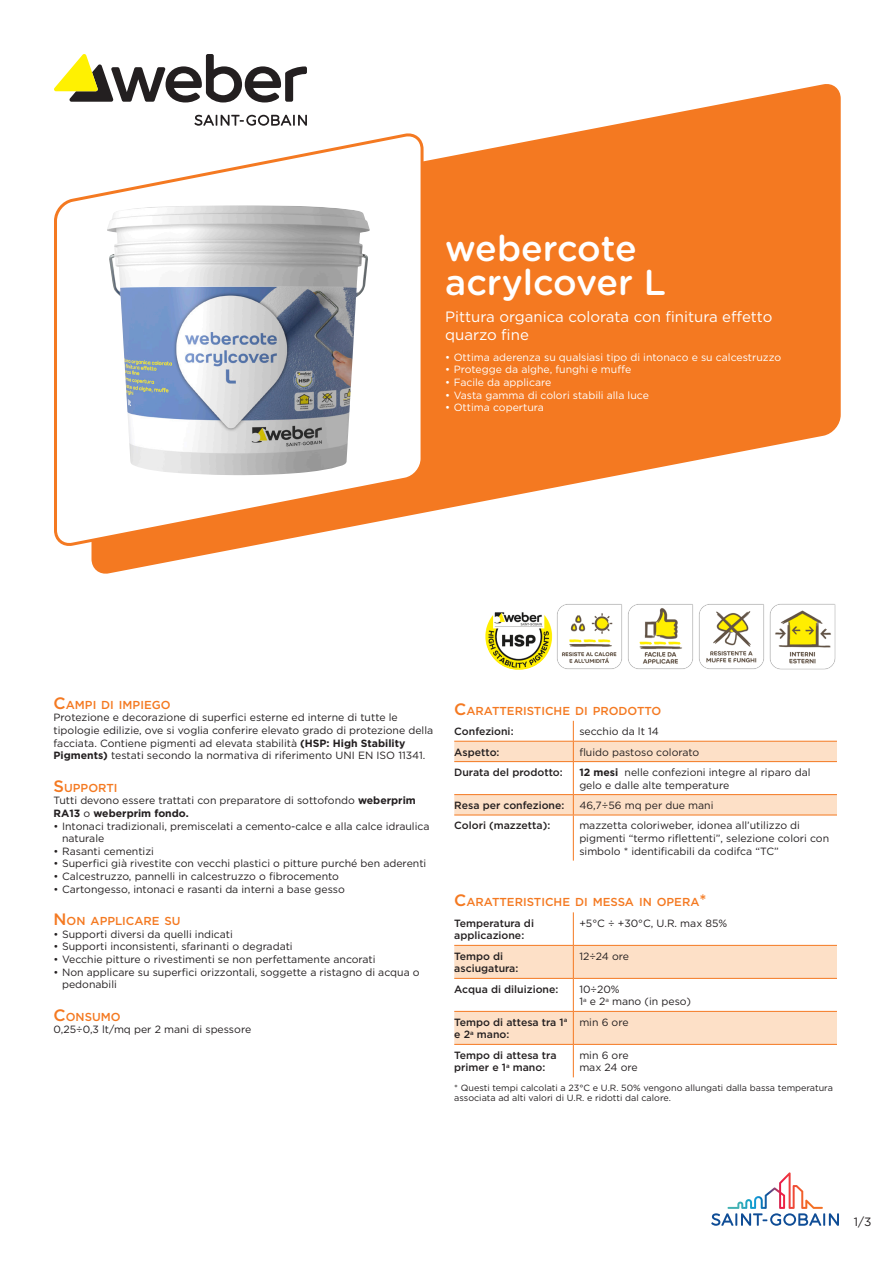
<style>
.page{position:relative;width:893px;height:1263px;background:#fff}
.page>*{position:absolute;margin:0;border:0;box-sizing:border-box;transform-origin:0 0}
.product_name{font:500 36px/34.5px "Gotham Rounded";color:#fff}
.Product_description{font:15px/18px "Gotham";color:#fff}
.t1{font:12px "Gotham";color:#231f20}
.header_1{font:500 11.55px "Gotham";color:#f47921}
.LongName{font:500 11.55px "Gotham";color:#f47921}
.Value{font:10.5px/12.6px "Gotham";color:#231f20}
.column_2{font:10.5px/12.6px "Gotham";color:#231f20}
.column_1{font:500 10.5px/12.6px "Gotham";color:#231f20}
.t2{font:10.5px "Gotham";color:#fff}
.Attribute_foonote{font:9px/10.8px "Gotham";color:#231f20}
.s1{font-size:16.5px}
.s2{font-weight:700}
</style>
<div class="page">
<svg style="left:92px;top:84px;width:749px;height:490px;fill:#f47921"></svg>
<svg style="left:194px;top:115px;width:113px;height:11px"></svg>
<svg style="left:54px;top:54px;width:253px;height:48px"></svg>
<svg style="left:711px;top:1172px;width:128px;height:54px"></svg>
<svg style="left:54px;top:133px;width:371px;height:413px"></svg>
<img style="left:107px;top:205px;width:263px;height:270px">
<img style="left:485px;top:612px;width:68px;height:58px">
<img style="left:557px;top:604px;width:65px;height:65px">
<img style="left:628px;top:604px;width:65px;height:65px">
<img style="left:699px;top:604px;width:65px;height:65px">
<img style="left:769px;top:604px;width:67px;height:66px">
<svg style="left:454px;top:721px;width:383px;height:94px"></svg>
<hr style="left:454px;top:815px;width:119px;height:1px;background:#f47921">
<hr style="left:573px;top:815px;width:264px;height:1px;background:#f47921">
<hr style="left:573px;top:815px;width:1px;height:46px;background:#f47921">
<svg style="left:454px;top:946px;width:383px;height:98px"></svg>
<hr style="left:573px;top:912px;width:1px;height:33px;background:#f47921">
<hr style="left:454px;top:945px;width:119px;height:1px;background:#f47921">
<hr style="left:573px;top:945px;width:264px;height:1px;background:#f47921">
<hr style="left:573px;top:946px;width:1px;height:32px;background:#f47921">
<hr style="left:454px;top:978px;width:119px;height:1px;background:#f47921">
<hr style="left:573px;top:978px;width:264px;height:1px;background:#f47921">
<hr style="left:573px;top:979px;width:1px;height:32px;background:#f47921">
<hr style="left:454px;top:1011px;width:119px;height:1px;background:#f47921">
<hr style="left:573px;top:1011px;width:264px;height:1px;background:#f47921">
<hr style="left:573px;top:1012px;width:1px;height:32px;background:#f47921">
<hr style="left:454px;top:1044px;width:119px;height:1px;background:#f47921">
<hr style="left:573px;top:1044px;width:264px;height:1px;background:#f47921">
<hr style="left:573px;top:1045px;width:1px;height:32px;background:#f47921">
<p class="product_name" style="left:445px;top:229px;width:222px">webercote acrylcover L</p>
<p class="Product_description" style="left:445px;top:307px;width:329px">Pittura organica colorata con finitura effetto quarzo fine</p>
<p class="t2" style="left:445px;top:350px;width:337px">• Ottima aderenza su qualsiasi tipo di intonaco e su calcestruzzo</p>
<p class="t2" style="left:445px;top:363px;width:188px">• Protegge da alghe, funghi e muffe</p>
<p class="t2" style="left:445px;top:376px;width:108px">• Facile da applicare</p>
<p class="t2" style="left:445px;top:388px;width:205px">• Vasta gamma di colori stabili alla luce</p>
<p class="t2" style="left:445px;top:401px;width:100px">• Ottima copertura</p>
<p class="LongName" style="left:54px;top:697px;width:118px"><span class="s1">C</span>AMPI DI IMPIEGO</p>
<p class="Value" style="left:54px;top:711px;width:381px">Protezione e decorazione di superfici esterne ed interne di tutte le tipologie edilizie, ove si voglia conferire elevato grado di protezione della facciata. Contiene pigmenti ad elevata stabilità <span class="s2">(HSP: High Stability Pigments)</span> testati secondo la normativa di riferimento UNI EN ISO 11341.</p>
<p class="LongName" style="left:54px;top:780px;width:66px"><span class="s1">S</span>UPPORTI</p>
<p class="Value" style="left:54px;top:794px;width:364px">Tutti devono essere trattati con preparatore di sottofondo <span class="s2">weberprim<br>RA13</span> o <span class="s2">weberprim fondo.</span></p>
<p class="Value" style="left:62px;top:819px;width:369px;text-indent:-9px">• Intonaci tradizionali, premiscelati a cemento-calce e alla calce idraulica naturale</p>
<p class="Value" style="left:54px;top:844px;width:102px">• Rasanti cementizi</p>
<p class="Value" style="left:54px;top:857px;width:374px">• Superfici già rivestite con vecchi plastici o pitture purché ben aderenti</p>
<p class="Value" style="left:54px;top:870px;width:287px">• Calcestruzzo, pannelli in calcestruzzo o fibrocemento</p>
<p class="Value" style="left:54px;top:882px;width:293px">• Cartongesso, intonaci e rasanti da interni a base gesso</p>
<p class="LongName" style="left:54px;top:913px;width:129px"><span class="s1">N</span>ON APPLICARE SU</p>
<p class="Value" style="left:54px;top:927px;width:181px">• Supporti diversi da quelli indicati</p>
<p class="Value" style="left:54px;top:940px;width:241px">• Supporti inconsistenti, sfarinanti o degradati</p>
<p class="Value" style="left:54px;top:953px;width:323px">• Vecchie pitture o rivestimenti se non perfettamente ancorati</p>
<p class="Value" style="left:62px;top:965px;width:359px;text-indent:-9px">• Non applicare su superfici orizzontali, soggette a ristagno di acqua o pedonabili</p>
<p class="LongName" style="left:54px;top:1009px;width:69px"><span class="s1">C</span>ONSUMO</p>
<p class="Value" style="left:54px;top:1023px;width:199px">0,25÷0,3 lt/mq per 2 mani di spessore</p>
<p class="header_1" style="left:454px;top:703px;width:209px"><span class="s1">C</span>ARATTERISTICHE DI PRODOTTO</p>
<p class="column_1" style="left:454px;top:725px;width:61px">Confezioni:</p>
<p class="column_2" style="left:579px;top:725px;width:81px">secchio da lt 14</p>
<p class="column_1" style="left:454px;top:745px;width:47px">Aspetto:</p>
<p class="column_2" style="left:579px;top:745px;width:122px">fluido pastoso colorato</p>
<p class="column_1" style="left:454px;top:766px;width:110px">Durata del prodotto:</p>
<p class="column_2" style="left:579px;top:766px;width:233px"><span class="s2">12 mesi</span> nelle confezioni integre al riparo dal gelo e dalle alte temperature</p>
<p class="column_1" style="left:454px;top:799px;width:112px">Resa per confezione:</p>
<p class="column_2" style="left:579px;top:799px;width:136px">46,7÷56 mq per due mani</p>
<p class="column_1" style="left:454px;top:819px;width:98px">Colori (mazzetta):</p>
<p class="column_2" style="left:579px;top:819px;width:251px">mazzetta coloriweber, idonea all’utilizzo di pigmenti “termo riflettenti”, selezione colori con simbolo * identificabili da codifca “TC”</p>
<p class="header_1" style="left:454px;top:895px;width:254px"><span class="s1">C</span>ARATTERISTICHE DI MESSA IN OPERA<span class="s1">*</span></p>
<p class="column_1" style="left:454px;top:917px;width:81px">Temperatura di applicazione:</p>
<p class="column_2" style="left:579px;top:916px;width:149px">+5°C ÷ +30°C, U.R. max 85%</p>
<p class="column_1" style="left:454px;top:950px;width:66px">Tempo di asciugatura:</p>
<p class="column_2" style="left:579px;top:949px;width:51px">12÷24 ore</p>
<p class="column_1" style="left:454px;top:983px;width:106px">Acqua di diluizione:</p>
<p class="column_2" style="left:579px;top:982px;width:113px">10÷20%<br>1<sup>a</sup> e 2<sup>a</sup> mano (in peso)</p>
<p class="column_1" style="left:454px;top:1016px;width:115px">Tempo di attesa tra 1<sup>a </sup>e 2<sup>a</sup> mano:</p>
<p class="column_2" style="left:579px;top:1015px;width:51px">min 6 ore</p>
<p class="column_1" style="left:454px;top:1049px;width:104px">Tempo di attesa tra primer e 1<sup>a</sup> mano:</p>
<p class="column_2" style="left:579px;top:1048px;width:60px">min 6 ore max 24 ore</p>
<p class="Attribute_foonote" style="left:454px;top:1082px;width:380px">* Questi tempi calcolati a 23°C e U.R. 50% vengono allungati dalla bassa temperatura associata ad alti valori di U.R. e ridotti dal calore.</p>
<p class="t1" style="left:854px;top:1214px;width:19px">1/3</p>
</div>
